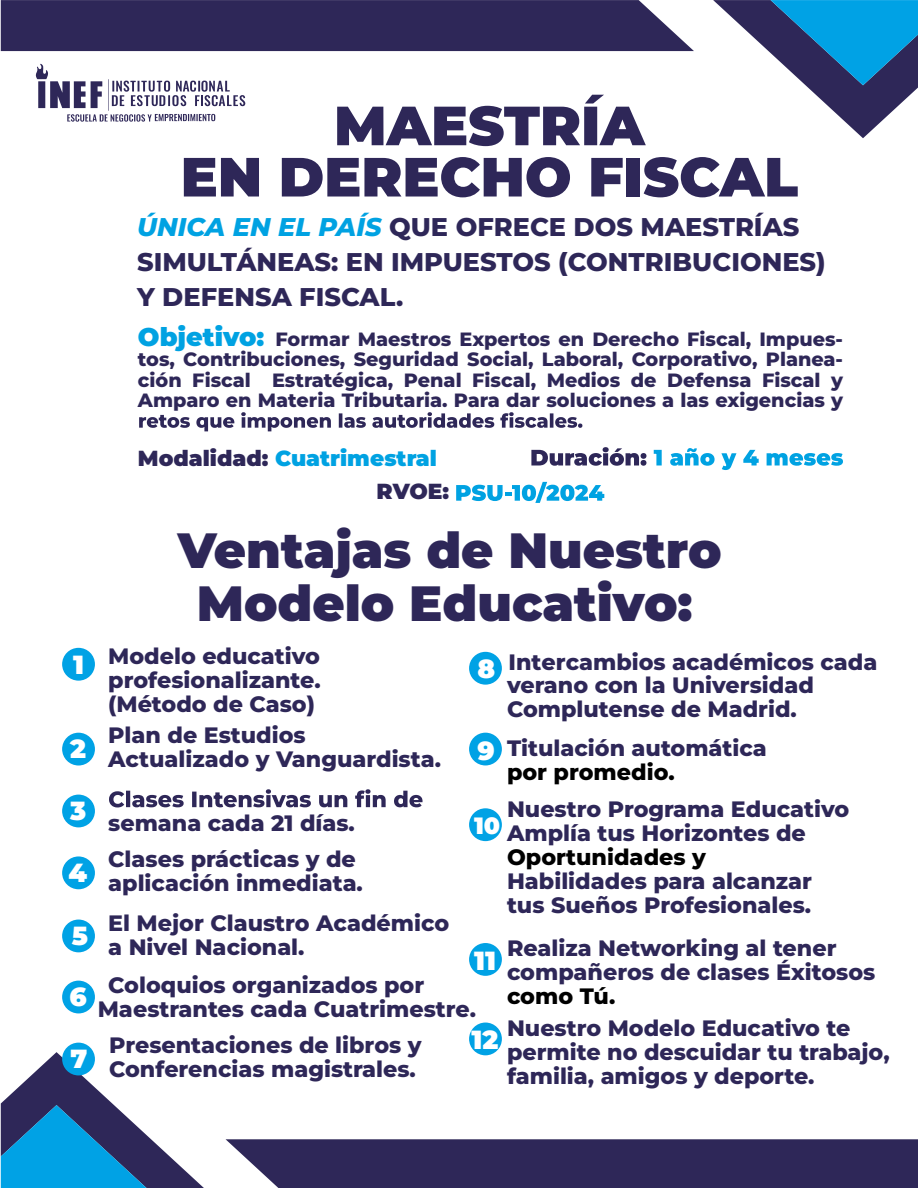
<style>
.page{position:relative;width:918px;height:1188px;background:#fff}
.page>*{position:absolute;margin:0;border:0;box-sizing:border-box;transform-origin:0 0}
.t1{font:900 55.05px/51.3px "Montserrat";color:#2e2758;text-align:center}
.t2{font:900 49.5px/52.2px "Montserrat";color:#2e2758;text-align:center}
.t3{font:900 26.25px "Montserrat";color:#fff}
.t4{font:800 25.65px/34.7px "Montserrat";color:#2e2758}
.t5{font:900 23.55px "Montserrat";color:#fff}
.t6{font:800 22.2px/24px "Montserrat";color:#2e2758}
.t7{font:800 22.2px "Montserrat";color:#000}
.t8{font:900 21.75px "Montserrat";color:#00a2e2}
.t9{font:900 21.75px "Montserrat";color:#2e2758}
.t10{font:800 19.2px/20.5px "Montserrat";color:#2e2758;text-align:justify}
.s1{font-style:italic;color:#00a2e2}
.s2{font-weight:900;font-size:25.65px;color:#00a2e2}
.s3{color:#2e2758}
</style>
<div class="page">
<svg style="left:1px;top:1052px;width:203px;height:136px"></svg>
<div style="left:226px;top:1139px;width:692px;height:49px;background:#2e2758"></div>
<svg style="left:713px;top:0;width:205px;height:138px"></svg>
<div style="left:1px;top:0;width:693px;height:51px;background:#2e2758"></div>
<div style="left:469px;top:943px;width:33px;height:33px;background:#00a2e5;border-radius:50%"></div>
<div style="left:469px;top:1023px;width:33px;height:32px;background:#00a2e5;border-radius:50%"></div>
<div style="left:469px;top:808px;width:33px;height:33px;background:#00a2e5;border-radius:50%"></div>
<div style="left:469px;top:733px;width:33px;height:32px;background:#00a2e5;border-radius:50%"></div>
<div style="left:469px;top:652px;width:33px;height:33px;background:#00a2e5;border-radius:50%"></div>
<div style="left:62px;top:648px;width:33px;height:33px;background:#00a2e5;border-radius:50%"></div>
<div style="left:62px;top:733px;width:33px;height:33px;background:#00a2e5;border-radius:50%"></div>
<svg style="left:109px;top:789px;width:314px;height:18px"></svg>
<div style="left:62px;top:795px;width:33px;height:32px;background:#00a2e5;border-radius:50%"></div>
<div style="left:62px;top:856px;width:33px;height:33px;background:#00a2e5;border-radius:50%"></div>
<div style="left:62px;top:920px;width:33px;height:32px;background:#00a2e5;border-radius:50%"></div>
<div style="left:62px;top:981px;width:33px;height:32px;background:#00a2e5;border-radius:50%"></div>
<div style="left:62px;top:1043px;width:33px;height:32px;background:#00a2e5;border-radius:50%"></div>
<svg style="left:35px;top:64px;width:211px;height:58px"></svg>
<svg style="left:139px;top:412px;width:443px;height:19px"></svg>
<svg style="left:531px;top:447px;width:115px;height:19px"></svg>
<svg style="left:654px;top:450px;width:8px;height:15px"></svg>
<svg style="left:670px;top:448px;width:45px;height:18px"></svg>
<svg style="left:721px;top:453px;width:15px;height:17px"></svg>
<svg style="left:743px;top:450px;width:16px;height:15px"></svg>
<svg style="left:767px;top:453px;width:76px;height:13px"></svg>
<svg style="left:456px;top:482px;width:148px;height:21px"></svg>
<h1 class="t1" style="left:181px;top:97px;width:619px">MAESTRÍA<br>EN DERECHO FISCAL</h1>
<p class="t4" style="left:137px;top:208px;width:690px"><span class="s1">ÚNICA EN EL PAÍS</span> QUE OFRECE DOS MAESTRÍAS<br>SIMULTÁNEAS: EN IMPUESTOS (CONTRIBUCIONES)<br>Y DEFENSA FISCAL.</p>
<p class="t10" style="left:138px;top:327px;width:707px"><span class="s2">Objetivo:</span> Formar Maestros Expertos en Derecho Fiscal, Impues&shy;tos, Contribuciones, Seguridad Social, Laboral, Corporativo, Planea&shy;ción Fiscal Estratégica, Penal Fiscal, Medios de Defensa Fiscal y Amparo en Materia Tributaria. Para dar soluciones a las exigencias y</p>
<p class="t8" style="left:138px;top:442px;width:301px"><span class="s3">Modalidad:</span> Cuatrimestral</p>
<p class="t9" style="left:377px;top:475px;width:74px">RVOE:</p>
<p class="t3" style="left:73px;top:645px;width:12px">1</p>
<p class="t3" style="left:70px;top:729px;width:17px">2</p>
<h2 class="t2" style="left:178px;top:521px;width:545px">Ventajas de Nuestro<br>Modelo Educativo:</h2>
<p class="t6" style="left:108px;top:643px;width:214px;text-align:justify">Modelo educativo profesionalizante. (Método de Caso)</p>
<p class="t6" style="left:108px;top:722px;width:334px">Plan de Estudios<br>Actualizado y Vanguardista.</p>
<p class="t3" style="left:477px;top:649px;width:19px">8</p>
<p class="t3" style="left:477px;top:731px;width:19px">9</p>
<p class="t6" style="left:509px;top:649px;width:370px">Intercambios académicos cada</p>
<p class="t6" style="left:507px;top:672px;width:308px">verano con la Universidad<br>Complutense de Madrid.</p>
<p class="t6" style="left:507px;top:735px;width:261px">Titulación automática</p>
<p class="t7" style="left:507px;top:756px;width:169px">por promedio.</p>
<p class="t6" style="left:507px;top:796px;width:344px">Nuestro Programa Educativo<br>Amplía tus Horizontes de</p>
<p class="t7" style="left:507px;top:841px;width:200px">Oportunidades y</p>
<p class="t6" style="left:507px;top:868px;width:306px">Habilidades para alcanzar tus Sueños Profesionales.</p>
<p class="t3" style="left:70px;top:791px;width:18px">3</p>
<p class="t6" style="left:69px;top:846px;width:296px;text-indent:40px">Clases prácticas y de<br><sup>4</sup> aplicación inmediata.</p>
<p class="t6" style="left:108px;top:910px;width:342px">El Mejor Claustro Académico a Nivel Nacional.</p>
<p class="t6" style="left:108px;top:810px;width:248px">semana cada 21 días.</p>
<p class="t5" style="left:474px;top:808px;width:28px">10</p>
<p class="t3" style="left:72px;top:916px;width:18px">5</p>
<p class="t6" style="left:507px;top:935px;width:370px">Realiza Networking al tener compañeros de clases Éxitosos</p>
<p class="t7" style="left:507px;top:980px;width:110px">como Tú.</p>
<p class="t3" style="left:474px;top:941px;width:23px">11</p>
<p class="t6" style="left:98px;top:972px;width:380px;text-indent:11px">Coloquios organizados por<br>Maestrantes cada Cuatrimestre.</p>
<p class="t3" style="left:70px;top:977px;width:19px">6</p>
<p class="t6" style="left:507px;top:1015px;width:384px">Nuestro Modelo Educativo te permite no descuidar tu trabajo, familia, amigos y deporte.</p>
<p class="t3" style="left:472px;top:1020px;width:28px">12</p>
<p class="t6" style="left:109px;top:1032px;width:314px">Presentaciones de libros y<br>Conferencias magistrales.</p>
<p class="t3" style="left:70px;top:1039px;width:18px">7</p>
</div>
